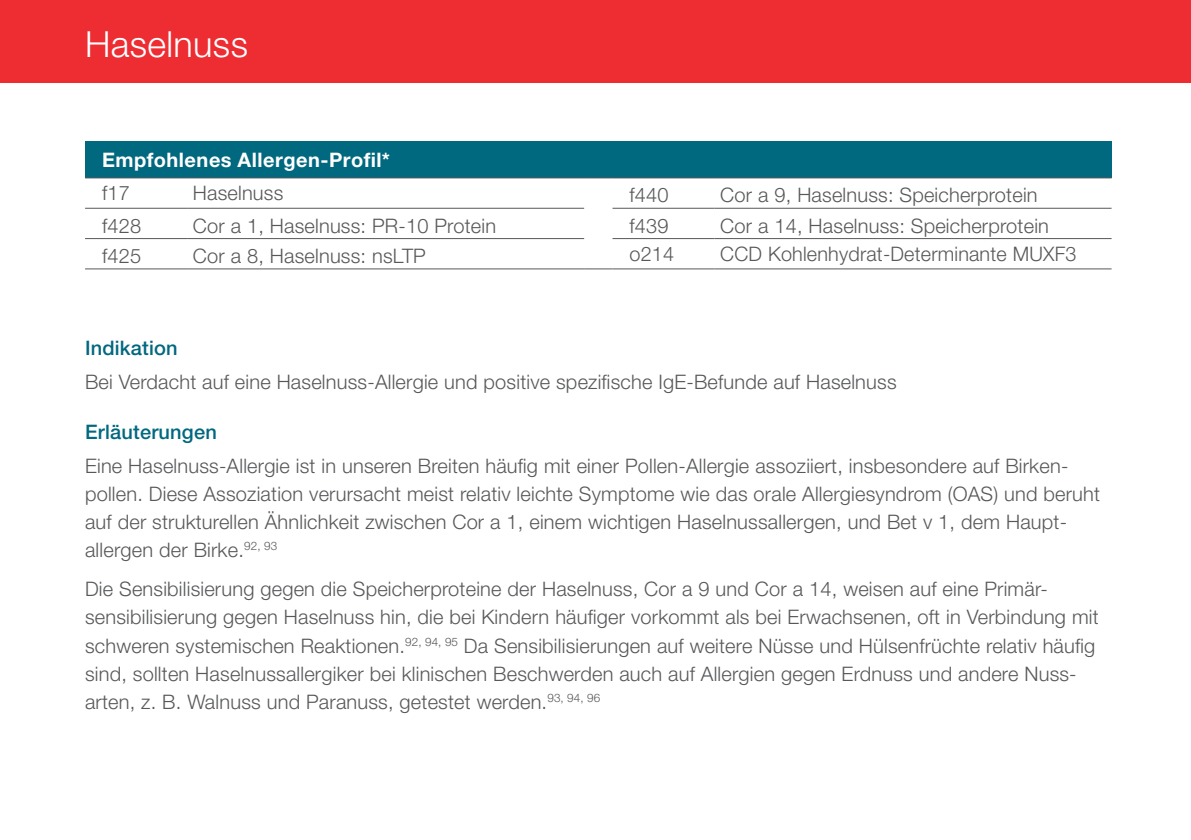
<style>
.page{position:relative;width:1191px;height:840px;background:#fff}
.page>*{position:absolute;margin:0;border:0;box-sizing:border-box;transform-origin:0 0}
.t1{font:300 36px "Helvetica Neue LT Std";letter-spacing:.01em;color:#fff}
.t2{font:300 20px/28px "Helvetica Neue LT Std";letter-spacing:.01em;color:#57585a}
.Title_Row_-_Left{font:700 20px "Helvetica Neue LT Std";letter-spacing:.025em;color:#fff}
.t3{font:500 20px "Helvetica Neue LT Std";letter-spacing:.01em;color:#00687f}
</style>
<div class="page">
<div style="left:0;top:0;width:1191px;height:82px;background:#ee2d33"></div>
<div style="left:85px;top:142px;width:1026px;height:36px;background:#00687f"></div>
<hr style="left:85px;top:177px;width:102px;height:1px;background:#57585a">
<hr style="left:612px;top:177px;width:102px;height:1px;background:#57585a">
<hr style="left:85px;top:238px;width:102px;height:1px;background:#57585a">
<hr style="left:85px;top:268px;width:102px;height:1px;background:#57585a">
<hr style="left:187px;top:177px;width:397px;height:1px;background:#57585a">
<hr style="left:714px;top:177px;width:397px;height:1px;background:#57585a">
<hr style="left:187px;top:238px;width:397px;height:1px;background:#57585a">
<hr style="left:187px;top:268px;width:397px;height:1px;background:#57585a">
<hr style="left:612px;top:208px;width:102px;height:1px;background:#57585a">
<hr style="left:714px;top:208px;width:397px;height:1px;background:#57585a">
<hr style="left:612px;top:238px;width:102px;height:1px;background:#57585a">
<hr style="left:714px;top:238px;width:397px;height:1px;background:#57585a">
<hr style="left:612px;top:268px;width:102px;height:1px;background:#57585a">
<hr style="left:714px;top:268px;width:397px;height:1px;background:#57585a">
<hr style="left:85px;top:208px;width:102px;height:1px;background:#57585a">
<hr style="left:187px;top:208px;width:397px;height:1px;background:#57585a">
<svg style="left:584px;top:177px;width:28px;height:1px"></svg>
<svg style="left:584px;top:268px;width:28px;height:1px"></svg>
<p class="t1" style="left:85px;top:22px;width:164px">Haselnuss</p>
<p class="Title_Row_-_Left" style="left:102px;top:147px;width:289px">Empfohlenes Allergen-Profil*</p>
<p class="t2" style="left:102px;top:178px;width:29px">f17</p>
<p class="t2" style="left:193px;top:178px;width:92px">Haselnuss</p>
<p class="t2" style="left:629px;top:180px;width:41px">f440</p>
<p class="t2" style="left:720px;top:180px;width:319px">Cor a 9, Haselnuss: Speicherprotein</p>
<p class="t2" style="left:102px;top:211px;width:41px">f428</p>
<p class="t2" style="left:193px;top:211px;width:305px">Cor a 1, Haselnuss: PR-10 Protein</p>
<p class="t2" style="left:629px;top:211px;width:41px">f439</p>
<p class="t2" style="left:720px;top:211px;width:330px">Cor a 14, Haselnuss: Speicherprotein</p>
<p class="t2" style="left:102px;top:241px;width:41px">f425</p>
<p class="t2" style="left:193px;top:241px;width:235px">Cor a 8, Haselnuss: nsLTP</p>
<p class="t2" style="left:629px;top:239px;width:46px">o214</p>
<p class="t2" style="left:720px;top:239px;width:358px">CCD Kohlenhydrat-Determinante MUXF3</p>
<p class="t3" style="left:85px;top:335px;width:94px">Indikation</p>
<p class="t2" style="left:85px;top:367px;width:813px">Bei Verdacht auf eine Haselnuss-Allergie und positive spezifische IgE-Befunde auf Haselnuss</p>
<p class="t3" style="left:85px;top:420px;width:133px">Erläuterungen</p>
<p class="t2" style="left:85px;top:451px;width:1016px">Eine Haselnuss-Allergie ist in unseren Breiten häufig mit einer Pollen-Allergie assoziiert, insbesondere auf Birken&shy;pollen. Diese Assoziation verursacht meist relativ leichte Symptome wie das orale Allergiesyndrom (OAS) und beruht auf der strukturellen Ähnlichkeit zwischen Cor a 1, einem wichtigen Haselnussallergen, und Bet v 1, dem Haupt&shy;allergen der Birke.<sup>92,</sup> <sup>93</sup></p>
<p class="t2" style="left:85px;top:574px;width:1015px">Die Sensibilisierung gegen die Speicherproteine der Haselnuss, Cor a 9 und Cor a 14, weisen auf eine Primär&shy;sensibilisierung gegen Haselnuss hin, die bei Kindern häufiger vorkommt als bei Erwachsenen, oft in Verbindung mit schweren systemischen Reaktionen.<sup>92,</sup> <sup>94,</sup> <sup>95</sup> Da Sensibilisierungen auf weitere Nüsse und Hülsenfrüchte relativ häufig sind, sollten Haselnussallergiker bei klinischen Beschwerden auch auf Allergien gegen Erdnuss und andere Nuss&shy;arten, z. B. Walnuss und Paranuss, getestet werden.<sup>93,</sup> <sup>94,</sup> <sup>96</sup></p>
</div>
